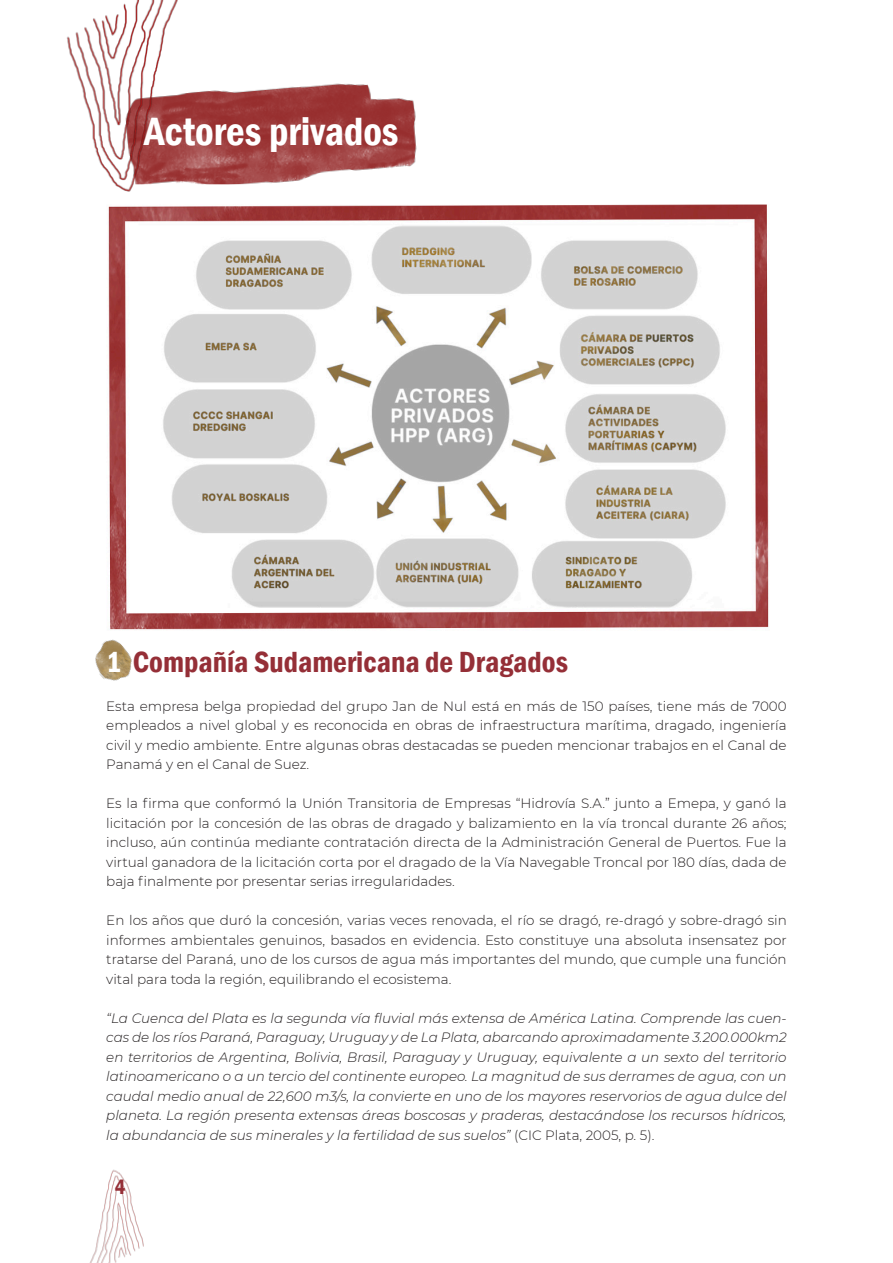
<style>
.page{position:relative;width:893px;height:1263px;background:#fff}
.page>*{position:absolute;margin:0;border:0;box-sizing:border-box;transform-origin:0 0}
.t1{font:600 condensed 40.5px "Franklin Gothic";color:#fff}
.t2{font:600 condensed 30px "Franklin Gothic";color:#952f37}
.t3{font:600 condensed 21px "Franklin Gothic";color:#952f37}
.t4{font:300 13.5px/19.5px "Montserrat";color:#231f20;text-align:justify}
.t5{font:italic 300 13.5px/19.5px "Montserrat";color:#231f20;text-align:justify}
.s1{color:#fff}
.s2{font-style:normal}
</style>
<div class="page">
<img style="left:89px;top:1169px;width:55px;height:94px">
<img style="left:95px;top:639px;width:37px;height:42px">
<img style="left:189px;top:83px;width:228px;height:101px">
<img style="left:67px;top:0;width:122px;height:192px">
<img style="left:108px;top:204px;width:661px;height:426px">
<p class="t1" style="left:144px;top:105px;width:256px">Actores privados</p>
<p class="t2" style="left:106px;top:642px;width:463px"><span class="s1">1</span> Compañía Sudamericana de Dragados</p>
<p class="t4" style="left:106px;top:696px;width:682px">Esta empresa belga propiedad del grupo Jan de Nul está en más de 150 países, tiene más de 7000 empleados a nivel global y es reconocida en obras de infraestructura marítima, dragado, ingeniería civil y medio ambiente. Entre algunas obras destacadas se pueden mencionar trabajos en el Canal de Panamá y en el Canal de Suez.</p>
<p class="t4" style="left:106px;top:793px;width:682px">Es la firma que conformó la Unión Transitoria de Empresas “Hidrovía S.A.” junto a Emepa, y ganó la licitación por la concesión de las obras de dragado y balizamiento en la vía troncal durante 26 años; incluso, aún continúa mediante contratación directa de la Administración General de Puertos. Fue la virtual ganadora de la licitación corta por el dragado de la Vía Navegable Troncal por 180 días, dada de baja finalmente por presentar serias irregularidades.</p>
<p class="t4" style="left:106px;top:910px;width:682px">En los años que duró la concesión, varias veces renovada, el río se dragó, re-dragó y sobre-dragó sin informes ambientales genuinos, basados en evidencia. Esto constituye una absoluta insensatez por tratarse del Paraná, uno de los cursos de agua más importantes del mundo, que cumple una función vital para toda la región, equilibrando el ecosistema.</p>
<p class="t5" style="left:106px;top:1008px;width:682px">“La Cuenca del Plata es la segunda vía fluvial más extensa de América Latina. Comprende las cuen&shy;cas de los ríos Paraná, Paraguay, Uruguay y de La Plata, abarcando aproximadamente 3.200.000km2 en territorios de Argentina, Bolivia, Brasil, Paraguay y Uruguay, equivalente a un sexto del territorio latinoamericano o a un tercio del continente europeo. La magnitud de sus derrames de agua, con un caudal medio anual de 22,600 m3/s, la convierte en uno de los mayores reservorios de agua dulce del planeta. La región presenta extensas áreas boscosas y praderas, destacándose los recursos hídricos, la abundancia de sus minerales y la fertilidad de sus suelos” <span class="s2">(CIC Plata, 2005, p. 5).</span></p>
<h3 class="t3" style="left:115px;top:1172px;width:12px">4</h3>
</div>
